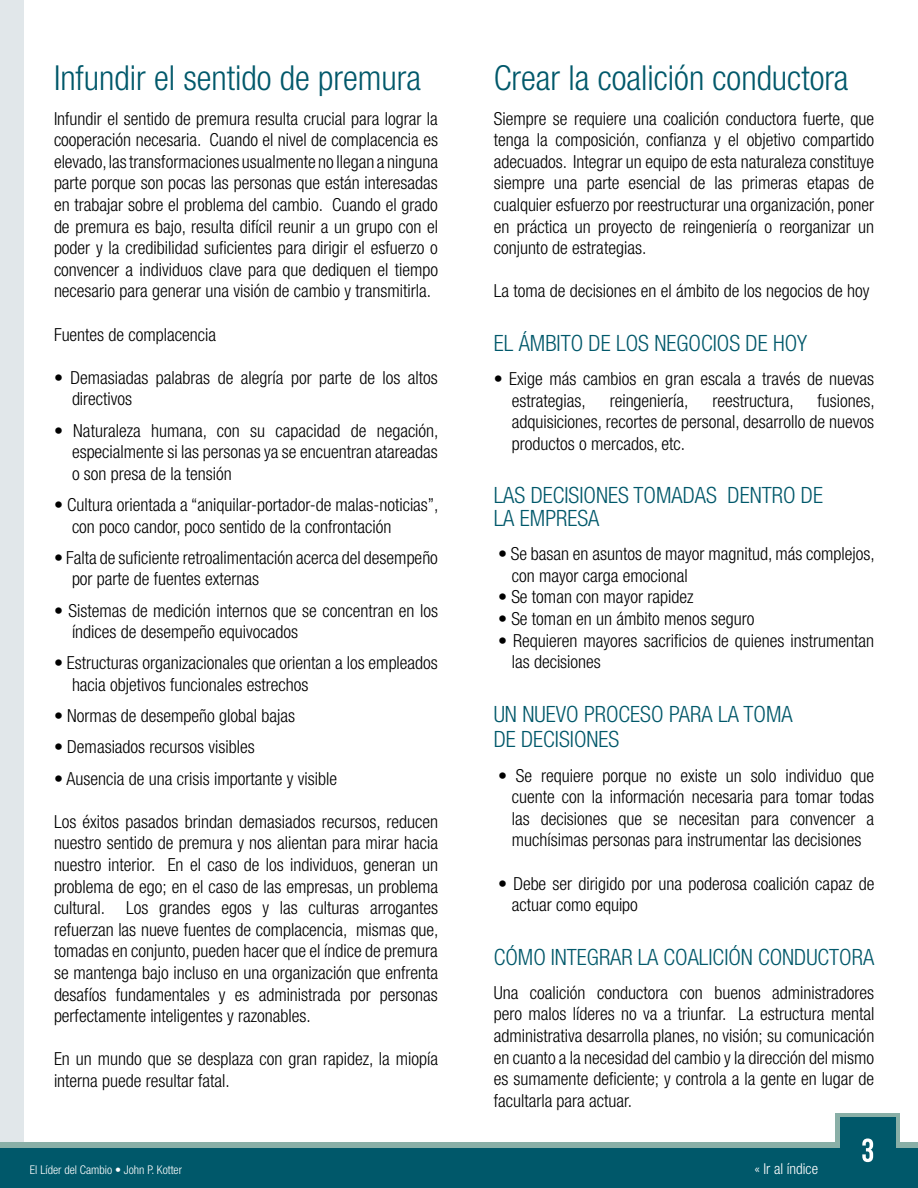
<style>
.page{position:relative;width:918px;height:1188px;background:#fff}
.page>*{position:absolute;margin:0;border:0;box-sizing:border-box;transform-origin:0 0}
.t1{font:300 condensed 34.5px "Helvetica Neue";color:#00586a}
.t2{font:300 condensed 22.5px/22.8px "Helvetica Neue";color:#00586a}
.t3{font:300 condensed 18px/21.6px "Helvetica Neue";color:#000}
.t4{font:300 condensed 15px "Helvetica Neue";color:#fff}
.t5{font:300 condensed 12px "Helvetica Neue";color:#fff}
</style>
<div class="page">
<div style="left:0;top:0;width:24px;height:1188px;background:#e1e7ea"></div>
<div style="left:0;top:1143px;width:918px;height:41px;background:linear-gradient(to right,#89afa7,#89afa7)"></div>
<div style="left:0;top:1149px;width:918px;height:39px;background:#00586a"></div>
<div style="left:836px;top:1114px;width:64px;height:34px;background:linear-gradient(to right,#89afa7,#89afa7)"></div>
<div style="left:840px;top:1118px;width:56px;height:70px;background:#00586a"></div>
<svg style="left:862px;top:1138px;width:11px;height:24px"></svg>
<h1 class="t1" style="left:54px;top:58px;width:369px">Infundir el sentido de premura</h1>
<p class="t3" style="left:54px;top:107px;width:386px;text-align:justify">Infundir el sentido de premura resulta crucial para lograr la cooperación necesaria. Cuando el nivel de complacencia es elevado, las transformaciones usualmente no llegan a ninguna parte porque son pocas las personas que están interesadas en trabajar sobre el problema del cambio. Cuando el grado de premura es bajo, resulta difícil reunir a un grupo con el poder y la credibilidad suficientes para dirigir el esfuerzo o convencer a individuos clave para que dediquen el tiempo necesario para generar una visión de cambio y transmitirla.</p>
<p class="t3" style="left:54px;top:323px;width:164px">Fuentes de complacencia</p>
<p class="t3" style="left:72px;top:367px;width:367px;text-indent:-18px">• Demasiadas palabras de alegría por parte de los altos directivos</p>
<p class="t3" style="left:72px;top:419px;width:368px;text-align:justify;text-indent:-18px">• Naturaleza humana, con su capacidad de negación, especialmente si las personas ya se encuentran atareadas o son presa de la tensión</p>
<p class="t3" style="left:72px;top:494px;width:368px;text-indent:-18px">• Cultura orientada a “aniquilar-portador-de malas-noticias”, con poco candor, poco sentido de la confrontación</p>
<p class="t3" style="left:72px;top:547px;width:367px;text-indent:-18px">• Falta de suficiente retroalimentación acerca del desempeño por parte de fuentes externas</p>
<p class="t3" style="left:72px;top:599px;width:368px;text-indent:-18px">• Sistemas de medición internos que se concentran en los índices de desempeño equivocados</p>
<p class="t3" style="left:72px;top:652px;width:367px;text-indent:-18px">• Estructuras organizacionales que orientan a los empleados hacia objetivos funcionales estrechos</p>
<p class="t3" style="left:54px;top:705px;width:243px">• Normas de desempeño global bajas</p>
<p class="t3" style="left:54px;top:736px;width:202px">• Demasiados recursos visibles</p>
<p class="t3" style="left:54px;top:767px;width:285px">• Ausencia de una crisis importante y visible</p>
<p class="t3" style="left:54px;top:811px;width:386px;text-align:justify">Los éxitos pasados brindan demasiados recursos, reducen nuestro sentido de premura y nos alientan para mirar hacia nuestro interior. En el caso de los individuos, generan un problema de ego; en el caso de las empresas, un problema cultural. Los grandes egos y las culturas arrogantes refuerzan las nueve fuentes de complacencia, mismas que, tomadas en conjunto, pueden hacer que el índice de premura se mantenga bajo incluso en una organización que enfrenta desafíos fundamentales y es administrada por personas perfectamente inteligentes y razonables.</p>
<p class="t3" style="left:54px;top:1048px;width:386px">En un mundo que se desplaza con gran rapidez, la miopía interna puede resultar fatal.</p>
<h1 class="t1" style="left:494px;top:58px;width:356px">Crear la coalición conductora</h1>
<p class="t3" style="left:494px;top:107px;width:382px;text-align:justify">Siempre se requiere una coalición conductora fuerte, que tenga la composición, confianza y el objetivo compartido adecuados. Integrar un equipo de esta naturaleza constituye siempre una parte esencial de las primeras etapas de cualquier esfuerzo por reestructurar una organización, poner en práctica un proyecto de reingeniería o reorganizar un conjunto de estrategias.</p>
<p class="t3" style="left:494px;top:280px;width:377px">La toma de decisiones en el ámbito de los negocios de hoy</p>
<p class="t2" style="left:494px;top:331px;width:315px">EL ÁMBITO DE LOS NEGOCIOS DE HOY</p>
<p class="t3" style="left:512px;top:368px;width:364px;text-indent:-18px">• Exige más cambios en gran escala a través de nuevas estrategias,</p>
<p class="t3" style="left:610px;top:389px;width:80px">reingeniería,</p>
<p class="t3" style="left:712px;top:389px;width:83px">reestructura,</p>
<p class="t3" style="left:512px;top:389px;width:365px;text-align:justify;text-indent:306px">fusiones, adquisiciones, recortes de personal, desarrollo de nuevos productos o mercados, etc.</p>
<p class="t2" style="left:494px;top:484px;width:331px">LAS DECISIONES TOMADAS DENTRO DE<br>LA EMPRESA</p>
<p class="t3" style="left:512px;top:543px;width:365px;text-indent:-18px">➢• Se basan en asuntos de mayor magnitud, más complejos, con mayor carga emocional</p>
<p class="t3" style="left:494px;top:586px;width:201px">➢• Se toman con mayor rapidez</p>
<p class="t3" style="left:494px;top:608px;width:262px">➢• Se toman en un ámbito menos seguro</p>
<p class="t3" style="left:512px;top:629px;width:364px;text-indent:-18px">➢• Requieren mayores sacrificios de quienes instrumentan las decisiones</p>
<p class="t2" style="left:494px;top:701px;width:301px;line-height:25.8px">UN NUEVO PROCESO PARA LA TOMA<br>DE DECISIONES</p>
<p class="t3" style="left:512px;top:764px;width:364px;text-align:justify;text-indent:-18px">➢• Se requiere porque no existe un solo individuo que cuente con la información necesaria para tomar todas las decisiones que se necesitan para convencer a muchísimas personas para instrumentar las decisiones</p>
<p class="t3" style="left:512px;top:872px;width:364px;text-indent:-18px">➢• Debe ser dirigido por una poderosa coalición capaz de actuar como equipo</p>
<p class="t2" style="left:494px;top:945px;width:382px">CÓMO INTEGRAR LA COALICIÓN CONDUCTORA</p>
<p class="t3" style="left:494px;top:982px;width:382px;text-align:justify">Una coalición conductora con buenos administradores pero malos líderes no va a triunfar. La estructura mental administrativa desarrolla planes, no visión; su comunicación en cuanto a la necesidad del cambio y la dirección del mismo es sumamente deficiente; y controla a la gente en lugar de facultarla para actuar.</p>
<p class="t5" style="left:30px;top:1162px;width:154px">El Líder del Cambio • John P. Kotter</p>
<p class="t4" style="left:754px;top:1160px;width:65px">« Ir al índice</p>
</div>
